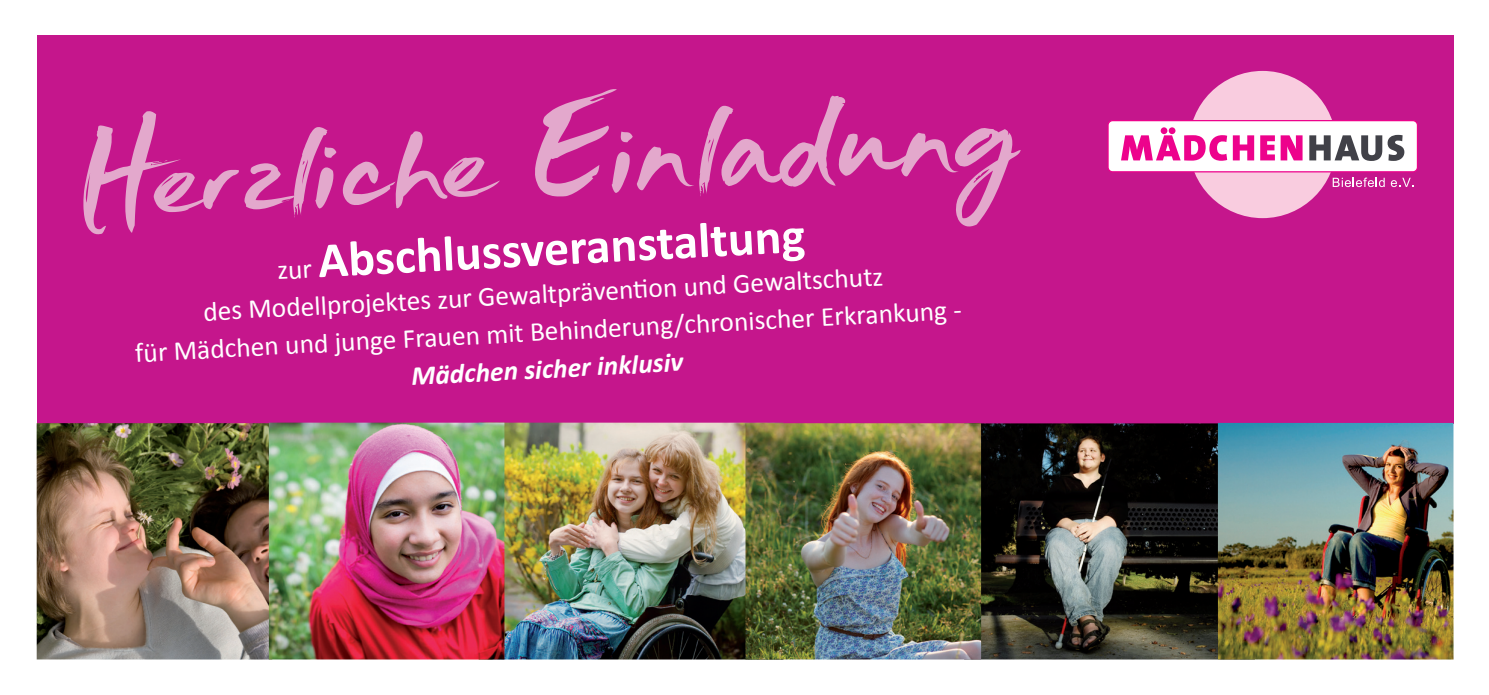
<style>
.page{position:relative;width:1489px;height:695px;background:#fff}
.page>*{position:absolute;margin:0;border:0;box-sizing:border-box;transform-origin:0 0}
.t1{font:147.25px "Just Wright";color:#e3a8cc}
.t2{font:700 50px "Calibri";color:#fff}
.t3{font:27.5px/37.5px "Calibri";color:#fff;text-align:center}
.t4{font:italic 700 27.5px "Calibri";color:#fff}
.s1{font-weight:400;font-size:27.5px}
</style>
<div class="page">
<div style="left:37px;top:35px;width:1416px;height:389px;background:#c5168c"></div>
<img style="left:504px;top:422px;width:279px;height:237px">
<img style="left:37px;top:423px;width:232px;height:236px">
<img style="left:981px;top:423px;width:236px;height:236px">
<img style="left:269px;top:422px;width:235px;height:237px">
<img style="left:1217px;top:423px;width:236px;height:236px">
<img style="left:745px;top:423px;width:236px;height:236px">
<div style="left:1188px;top:71px;width:147px;height:147px;background:#f9ccdf;border-radius:50%"></div>
<div style="left:1107px;top:121px;width:310px;height:51px;background:#fff;border-radius:5px"></div>
<div style="left:1107px;top:120px;width:310px;height:52px;border:1px solid #ed028c;border-radius:5px"></div>
<svg style="left:1121px;top:127px;width:132px;height:34px"></svg>
<svg style="left:1260px;top:135px;width:14px;height:25px"></svg>
<svg style="left:1280px;top:135px;width:22px;height:25px"></svg>
<svg style="left:1309px;top:135px;width:95px;height:26px"></svg>
<svg style="left:1332px;top:177px;width:52px;height:10px"></svg>
<svg style="left:1390px;top:178px;width:23px;height:9px"></svg>
<h1 class="t1" style="left:73px;top:102px;width:944px;rotate:-3deg">Herzliche Einladung</h1>
<h2 class="t2" style="left:275px;top:231px;width:530px;rotate:-3deg"><span class="s1">zur</span> Abschlussveranstaltung</h2>
<p class="t3" style="left:132px;top:296px;width:829px;rotate:-3deg">des Modellprojektes zur Gewaltpräventi on und Gewaltschutz<br>für Mädchen und junge Frauen mit Behinderung/chronischer Erkrankung -</p>
<p class="t4" style="left:410px;top:359px;width:274px;rotate:-3deg">Mädchen sicher inklusiv</p>
</div>
